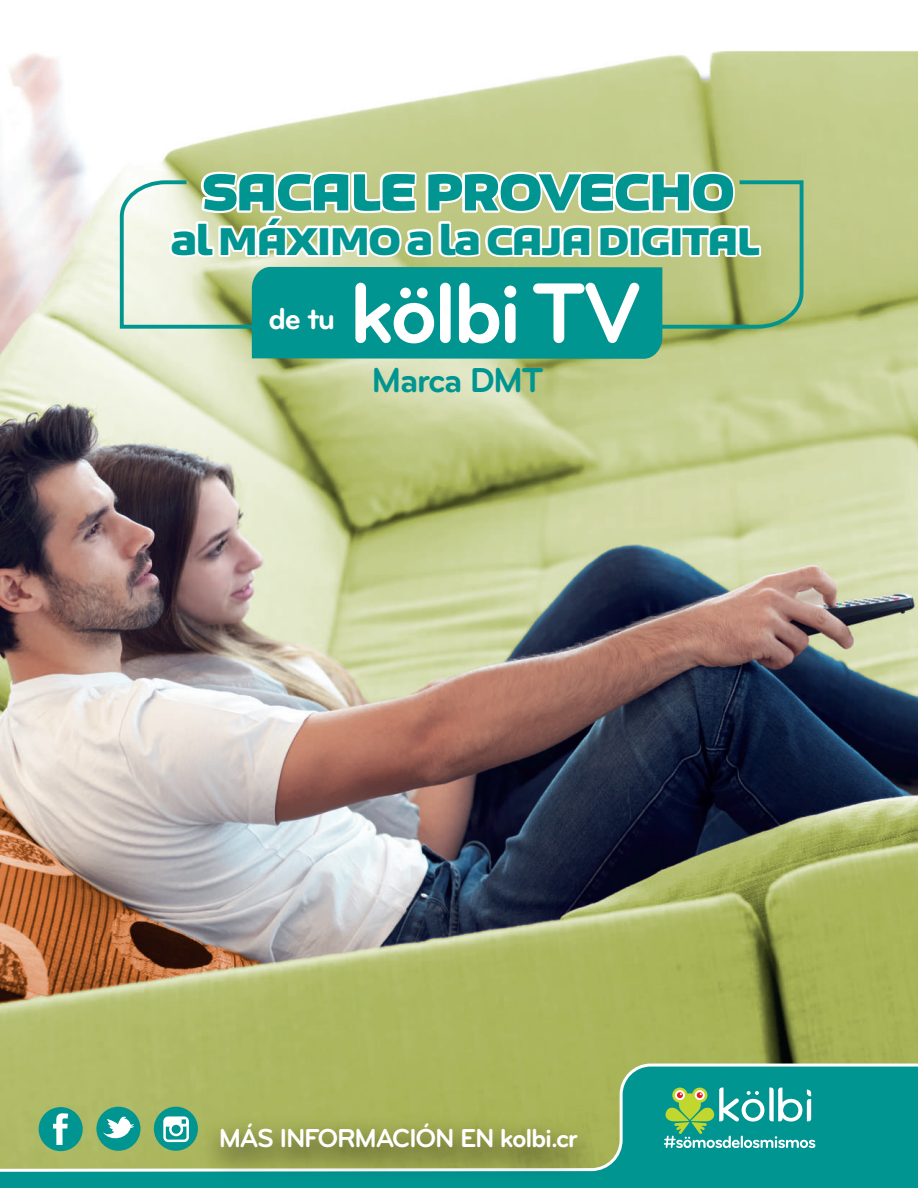
<style>
.page{position:relative;width:918px;height:1188px;background:#fff}
.page>*{position:absolute;margin:0;border:0;box-sizing:border-box;transform-origin:0 0}
.t1{font:700 88.5px "Bryant Pro";letter-spacing:-.045em;color:#fff}
.t2{font:900 52.5px "Bruum FY";letter-spacing:-.05em;color:#009590}
.t3{font:900 39px "Bruum FY";letter-spacing:-.045em;color:#009590}
.t4{font:700 36px "Bryant Pro";letter-spacing:-.045em;color:#009590}
.t5{font:700 31.5px "Bryant Pro";color:#fff}
.t6{font:700 27px "Bryant Pro";letter-spacing:-.045em;color:#fff}
</style>
<div class="page">
<img style="left:0;top:50px;width:918px;height:1012px">
<svg style="left:118px;top:178px;width:687px;height:153px;background:#bece9f"></svg>
<svg style="left:167px;top:169px;width:596px;height:92px"></svg>
<div style="left:252px;top:267px;width:410px;height:92px;background:#009590"></div>
<div style="left:0;top:1173px;width:918px;height:15px;background:#009590"></div>
<svg style="left:0;top:1062px;width:918px;height:111px;background:#6bab76"></svg>
<div style="left:39px;top:1107px;width:44px;height:44px;background:#009590;border-radius:50%"></div>
<svg style="left:53px;top:1113px;width:15px;height:32px"></svg>
<div style="left:96px;top:1107px;width:45px;height:44px;background:#009590;border-radius:50%"></div>
<svg style="left:103px;top:1116px;width:31px;height:23px"></svg>
<div style="left:154px;top:1107px;width:44px;height:44px;background:#009590;border-radius:50%"></div>
<svg style="left:163px;top:1116px;width:23px;height:26px"></svg>
<svg style="left:664px;top:1088px;width:151px;height:60px;background:#50b39b"></svg>
<img style="left:186px;top:1102px;width:438px;height:86px">
<h2 class="t2" style="left:201px;top:157px;width:536px">SACALE PROVECHO</h2>
<h3 class="t3" style="left:170px;top:215px;width:592px">al MÁXIMO a la CAJA DIGITAL</h3>
<p class="t5" style="left:269px;top:299px;width:69px">de tu</p>
<h1 class="t1" style="left:349px;top:258px;width:294px">kölbi TV</h1>
<h3 class="t4" style="left:371px;top:358px;width:174px">Marca DMT</h3>
<p class="t6" style="left:219px;top:1122px;width:361px">MÁS INFORMACIÓN EN kolbi.cr</p>
</div>
